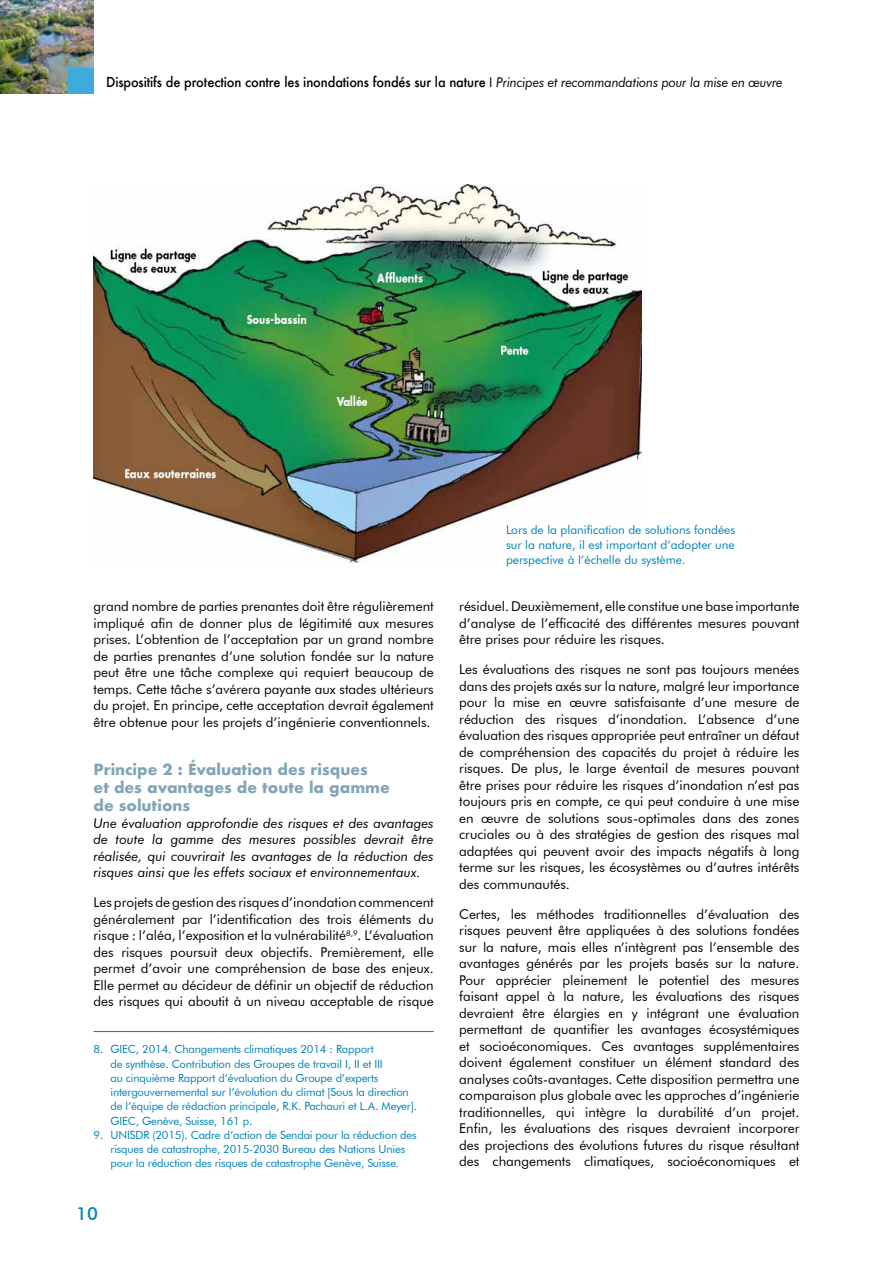
<style>
.page{position:relative;width:893px;height:1263px;background:#fff}
.page>*{position:absolute;margin:0;border:0;box-sizing:border-box;transform-origin:0 0}
.t1{font:500 18px "Futura BT";color:#0082b8}
.t2{font:700 15px/18px "Futura";color:#81a5b7}
.t3{font:13.5px/16.5px "Futura BT";color:#000;text-align:justify}
.t4{font:italic 13.5px/16.5px "Futura BT";color:#000;text-align:justify}
.t5{font:500 13.5px "Futura";letter-spacing:-.01em;color:#000;scale:.95 1}
.t6{font:12px/15px "Futura BT";color:#0082b8;text-align:justify}
.t7{font:11.25px/14.2px "Futura BT";letter-spacing:-.015em;color:#0081b8}
.s1{font-family:"Futura BT";font-weight:400}
.s2{font-family:"Futura BT";font-weight:400;font-style:italic}
</style>
<div class="page">
<hr style="left:94px;top:1031px;width:340px;height:1px;background:#226fa5">
<img style="left:94px;top:184px;width:548px;height:379px">
<img style="left:0;top:0;width:94px;height:94px">
<div style="left:68px;top:69px;width:26px;height:25px;background:#3eabdd"></div>
<p class="t5" style="left:106px;top:73px;width:714px">Dispositifs de protection contre les inondations fondés sur la nature <span class="s1">I</span> <span class="s2">Principes et recommandations pour la mise en œuvre</span></p>
<p class="t3" style="left:94px;top:598px;width:342px">grand nombre de parties prenantes doit être régulièrement impliqué afin de donner plus de légitimité aux mesures prises. L’obtention de l’acceptation par un grand nombre de parties prenantes d’une solution fondée sur la nature peut être une tâche complexe qui requiert beaucoup de temps. Cette tâche s’avérera payante aux stades ultérieurs du projet. En principe, cette acceptation devrait également être obtenue pour les projets d’ingénierie conventionnels.</p>
<p class="t2" style="left:94px;top:761px;width:298px">Principe 2 : Évaluation des risques<br>et des avantages de toute la gamme de solutions</p>
<p class="t4" style="left:94px;top:815px;width:342px">Une évaluation approfondie des risques et des avantages de toute la gamme des mesures possibles devrait être réalisée, qui couvrirait les avantages de la réduction des risques ainsi que les effets sociaux et environnementaux.</p>
<p class="t3" style="left:94px;top:894px;width:342px">Les projets de gestion des risques d’inondation commencent généralement par l’identification des trois éléments du risque : l’aléa, l’exposition et la vulnérabilité<sup>8,9</sup>. L’évaluation des risques poursuit deux objectifs. Premièrement, elle permet d’avoir une compréhension de base des enjeux.<br>Elle permet au décideur de définir un objectif de réduction des risques qui aboutit à un niveau acceptable de risque</p>
<p class="t7" style="left:111px;top:1042px;width:308px;text-indent:-17px">8. GIEC, 2014. Changements climatiques 2014 : Rapport<br>de synthèse. Contribution des Groupes de travail I, II et III<br>au cinquième Rapport d’évaluation du Groupe d’experts intergouvernemental sur l’évolution du climat [Sous la direction de l’équipe de rédaction principale, R.K. Pachauri et L.A. Meyer].<br>GIEC, Genève, Suisse, 161 p.</p>
<p class="t7" style="left:94px;top:1127px;width:325px;text-align:center">9. UNISDR (2015). Cadre d’action de Sendai pour la réduction des risques de catastrophe, 2015-2030 Bureau des Nations Unies<br>pour la réduction des risques de catastrophe Genève, Suisse.</p>
<h1 class="t1" style="left:76px;top:1202px;width:23px">10</h1>
<p class="t6" style="left:506px;top:522px;width:231px">Lors de la planification de solutions fondées sur la nature, il est important d’adopter une perspective à l’échelle du système.</p>
<p class="t3" style="left:459px;top:598px;width:342px">résiduel. Deuxièmement, elle constitue une base importante d’analyse de l’efficacité des différentes mesures pouvant être prises pour réduire les risques.</p>
<p class="t3" style="left:459px;top:661px;width:342px">Les évaluations des risques ne sont pas toujours menées dans des projets axés sur la nature, malgré leur importance pour la mise en œuvre satisfaisante d’une mesure de réduction des risques d’inondation. L’absence d’une évaluation des risques appropriée peut entraîner un défaut de compréhension des capacités du projet à réduire les risques. De plus, le large éventail de mesures pouvant être prises pour réduire les risques d’inondation n’est pas toujours pris en compte, ce qui peut conduire à une mise en œuvre de solutions sous-optimales dans des zones cruciales ou à des stratégies de gestion des risques mal adaptées qui peuvent avoir des impacts négatifs à long terme sur les risques, les écosystèmes ou d’autres intérêts des communautés.</p>
<p class="t3" style="left:459px;top:905px;width:342px">Certes, les méthodes traditionnelles d’évaluation des risques peuvent être appliquées à des solutions fondées sur la nature, mais elles n’intègrent pas l’ensemble des avantages générés par les projets basés sur la nature.<br>Pour apprécier pleinement le potentiel des mesures faisant appel à la nature, les évaluations des risques devraient être élargies en y intégrant une évaluation permettant de quantifier les avantages écosystémiques et socioéconomiques. Ces avantages supplémentaires doivent également constituer un élément standard des analyses coûts-avantages. Cette disposition permettra une comparaison plus globale avec les approches d’ingénierie traditionnelles, qui intègre la durabilité d’un projet.<br>Enfin, les évaluations des risques devraient incorporer des projections des évolutions futures du risque résultant des changements climatiques, socioéconomiques et</p>
</div>
